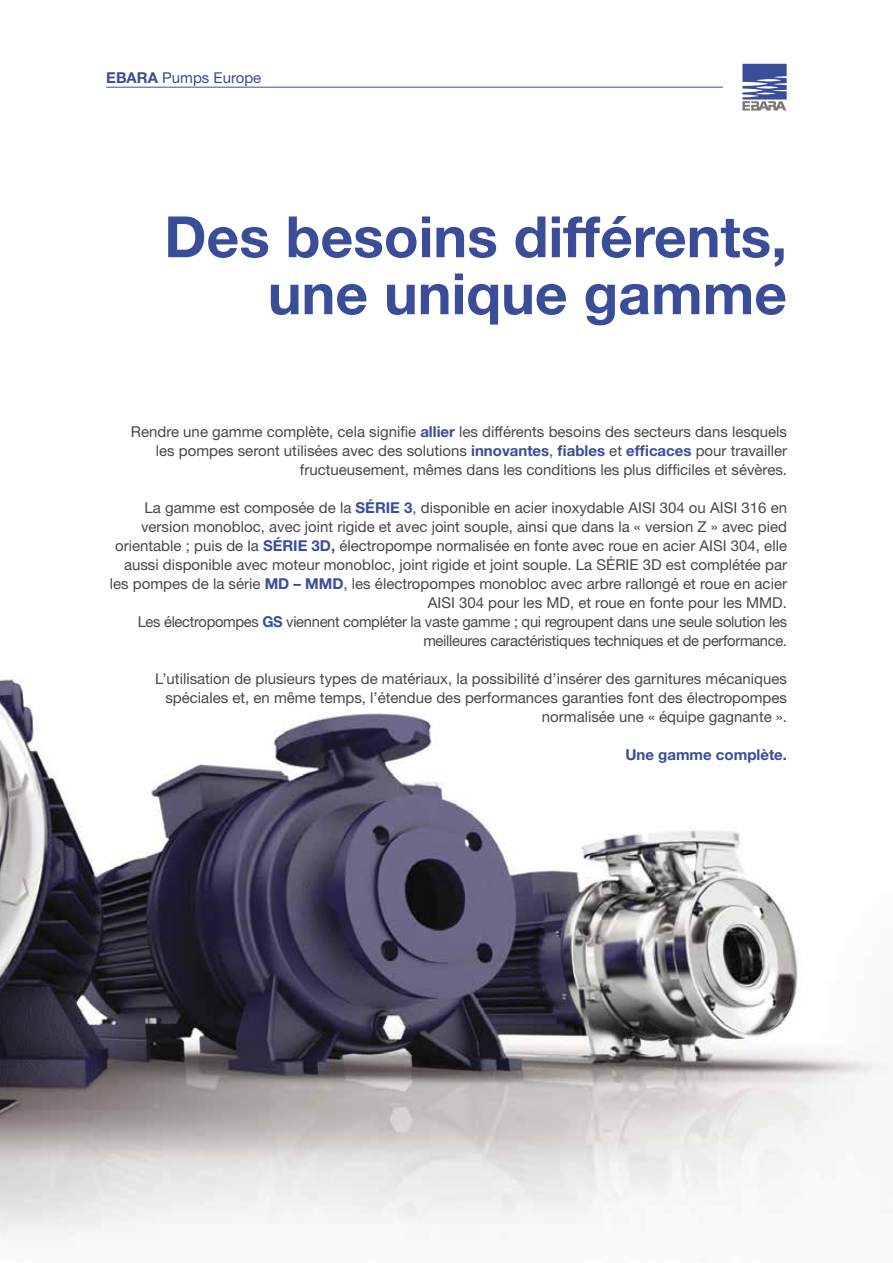
<style>
.page{position:relative;width:893px;height:1263px;background:#fff}
.page>*{position:absolute;margin:0;border:0;box-sizing:border-box;transform-origin:0 0}
.t1{font:700 57px/57px "Helvetica Neue";color:#3a4d98;text-align:right}
.t2{font:15px/18.9px "Helvetica Neue";color:#484848;text-align:right}
.t3{font:700 15px "Helvetica Neue";color:#3a4d98}
.t4{font:15px "Helvetica Neue";color:#3a4d98}
.s1{font-weight:700}
.s2{font-weight:700;color:#3a4d98}
</style>
<div class="page">
<svg style="left:742px;top:64px;width:45px;height:47px;background:#7883af"></svg>
<hr style="left:106px;top:87px;width:617px;height:1px;background:#3a4d98">
<img style="left:0;top:679px;width:889px;height:559px">
<p class="t4" style="left:106px;top:68px;width:157px"><span class="s1">EBARA</span> Pumps Europe</p>
<h1 class="t1" style="left:164px;top:207px;width:624px">Des besoins différents, une unique gamme</h1>
<p class="t2" style="left:131px;top:422px;width:658px">Rendre une gamme complète, cela signifie <span class="s2">allier</span> les différents besoins des secteurs dans lesquels les pompes seront utilisées avec des solutions <span class="s2">innovantes</span>, <span class="s2">fiables</span> et <span class="s2">efficaces</span> pour travailler fructueusement, mêmes dans les conditions les plus difficiles et sévères.</p>
<p class="t2" style="left:110px;top:498px;width:679px">La gamme est composée de la <span class="s2">SÉRIE 3</span>, disponible en acier inoxydable AISI 304 ou AISI 316 en version monobloc, avec joint rigide et avec joint souple, ainsi que dans la « version Z » avec pied orientable ; puis de la <span class="s2">SÉRIE 3D,</span> électropompe normalisée en fonte avec roue en acier AISI 304, elle aussi disponible avec moteur monobloc, joint rigide et joint souple. La SÉRIE 3D est complétée par les pompes de la série <span class="s2">MD – MMD</span>, les électropompes monobloc avec arbre rallongé et roue en acier AISI 304 pour les MD, et roue en fonte pour les MMD.<br>Les électropompes <span class="s2">GS</span> viennent compléter la vaste gamme ; qui regroupent dans une seule solution les meilleures caractéristiques techniques et de performance.</p>
<p class="t2" style="left:155px;top:669px;width:633px">L’utilisation de plusieurs types de matériaux, la possibilité d’insérer des garnitures mécaniques spéciales et, en même temps, l’étendue des performances garanties font des électropompes normalisée une « équipe gagnante ».</p>
<p class="t3" style="left:625px;top:745px;width:163px">Une gamme complète.</p>
</div>
